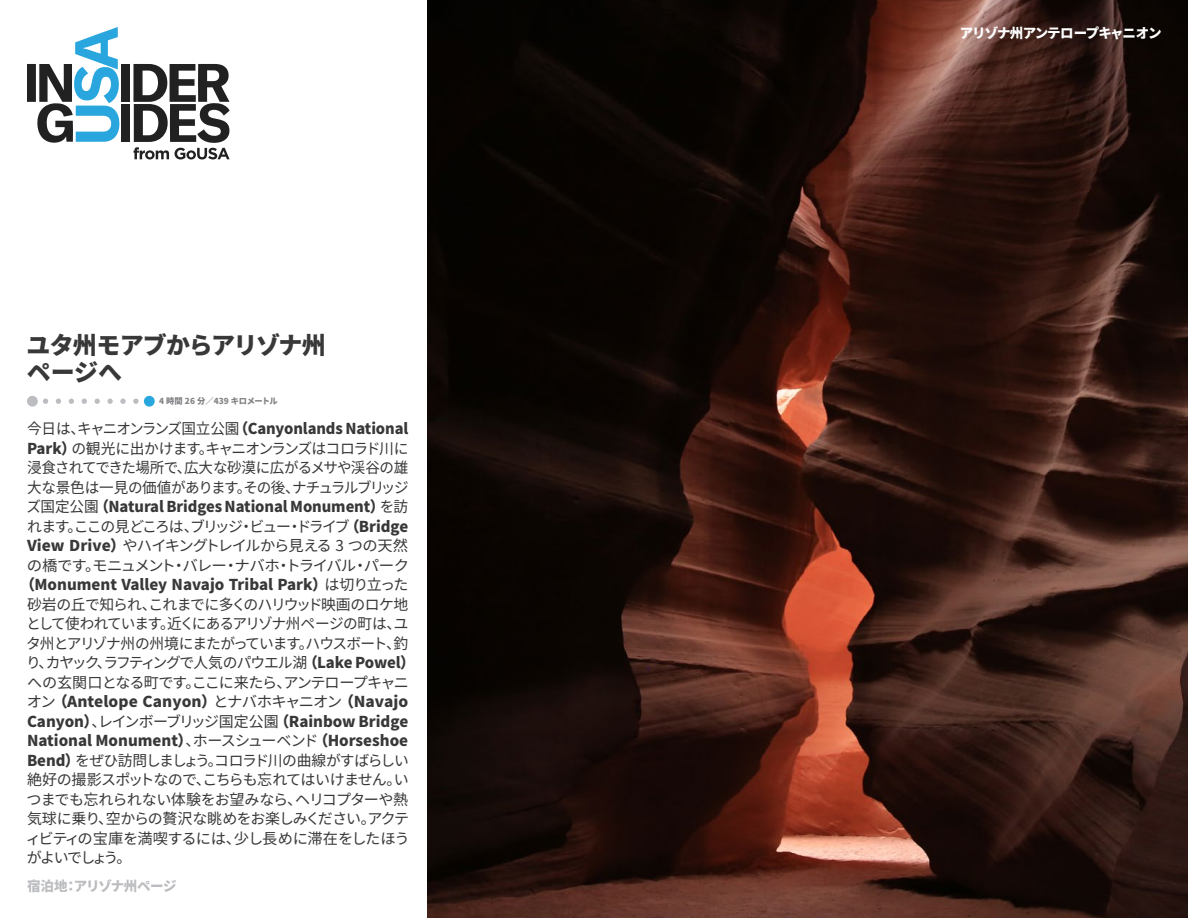
<style>
.page{position:relative;width:1188px;height:918px;background:#fff}
.page>*{position:absolute;margin:0;border:0;box-sizing:border-box;transform-origin:0 0}
.Section_Title_no_lin{font:900 24px/27px "Noto Sans CJ Kjp";letter-spacing:-.03em;color:#383839}
.t1{font:15px "Noto Sans CJ Kjp";letter-spacing:-.06em;color:#383839}
.t2{font:900 15px "Noto Sans CJ Kjp";color:#383839}
.t3{font:15px "Noto Sans CJ Kjp";letter-spacing:-.105em;color:#383839}
.t4{font:15px "Noto Sans CJ Kjp";letter-spacing:-.08em;color:#383839}
.t5{font:15px "Noto Sans CJ Kjp";letter-spacing:-.035em;color:#383839}
.t6{font:15px "Noto Sans CJ Kjp";letter-spacing:-.025em;color:#383839}
.t7{font:15px "Noto Sans CJ Kjp";letter-spacing:-.12em;color:#383839}
.Photo_Caption{font:900 13.5px "Noto Sans CJ Kjp";letter-spacing:-.08em;color:#fff}
.Accommodation{font:900 13.5px "Noto Sans CJ Kjp";letter-spacing:-.04em;color:#bcbdc0}
.Section_Title_no_lin-2{font:900 8.25px "Noto Sans CJ Kjp";letter-spacing:-.035em;color:#808285}
.s1{font-weight:400}
.s2{font-weight:900}
</style>
<div class="page">
<img style="left:428px;top:0;width:760px;height:918px">
<svg style="left:43px;top:399px;width:96px;height:5px"></svg>
<div style="left:27px;top:396px;width:11px;height:11px;background:#bcbdc0;border-radius:50%"></div>
<div style="left:144px;top:396px;width:11px;height:11px;background:#28a7df;border-radius:50%"></div>
<svg style="left:27px;top:27px;width:93px;height:116px"></svg>
<div style="left:121px;top:64px;width:9px;height:38px;background:#212121"></div>
<div style="left:121px;top:104px;width:9px;height:38px;background:#212121"></div>
<svg style="left:133px;top:64px;width:97px;height:95px"></svg>
<p class="Section_Title_no_lin" style="left:26px;top:332px;width:301px">ユタ州モアブからアリゾナ州ページへ</p>
<p class="t2" style="left:27px;top:420px;width:383px"><span class="s1">今日は、キャニオンランズ国立公園</span> （Canyonlands National</p>
<p class="t1" style="left:27px;top:440px;width:383px"><span class="s2">Park）</span>の観光に出かけます。キャニオンランズはコロラド川に</p>
<p class="t5" style="left:27px;top:459px;width:383px">浸食されてできた場所で、広大な砂漠に広がるメサや渓谷の雄</p>
<p class="t1" style="left:27px;top:479px;width:383px">大な景色は一見の価値があります。その後、ナチュラルブリッジ</p>
<p class="t2" style="left:27px;top:498px;width:383px"><span class="s1">ズ国定公園</span> （Natural Bridges National Monument）<span class="s1">を訪</span></p>
<p class="t3" style="left:27px;top:518px;width:383px">れます。ここの見どころは、ブリッジ・ビュー・ドライブ <span class="s2">（Bridge</span></p>
<p class="t1" style="left:27px;top:537px;width:383px"><span class="s2">View Drive）</span>やハイキングトレイルから見える 3 つの天然</p>
<p class="t1" style="left:27px;top:557px;width:384px">の橋です。モニュメント・バレー・ナバホ・トライバル・パーク</p>
<p class="t2" style="left:20px;top:576px;width:390px">（Monument Valley Navajo Tribal Park）<span class="s1">は切り立った</span></p>
<p class="t1" style="left:27px;top:596px;width:383px">砂岩の丘で知られ、これまでに多くのハリウッド映画のロケ地</p>
<p class="t1" style="left:27px;top:615px;width:383px">として使われています。近くにあるアリゾナ州ページの町は、ユ</p>
<p class="t1" style="left:26px;top:635px;width:383px">タ州とアリゾナ州の州境にまたがっています。ハウスボート、釣</p>
<p class="t1" style="left:26px;top:654px;width:390px">り、カヤック、ラフティングで人気のパウエル湖 <span class="s2">（Lake Powel）</span></p>
<p class="t1" style="left:27px;top:674px;width:383px">への玄関口となる町です。ここに来たら、アンテロープキャニ</p>
<p class="t2" style="left:27px;top:693px;width:383px"><span class="s1">オン</span> （Antelope Canyon）<span class="s1">とナバホキャニオン</span> （Navajo</p>
<p class="t2" style="left:27px;top:713px;width:383px">Canyon）<span class="s1">、レインボーブリッジ国定公園</span> （Rainbow Bridge</p>
<p class="t2" style="left:27px;top:732px;width:383px">National Monument）<span class="s1">、ホースシューベンド</span> （Horseshoe</p>
<p class="t4" style="left:27px;top:752px;width:383px"><span class="s2">Bend）</span>をぜひ訪問しましょう。コロラド川の曲線がすばらしい</p>
<p class="t1" style="left:27px;top:771px;width:383px">絶好の撮影スポットなので、こちらも忘れてはいけません。い</p>
<p class="t1" style="left:27px;top:791px;width:383px">つまでも忘れられない体験をお望みなら、ヘリコプターや熱</p>
<p class="t6" style="left:27px;top:810px;width:384px">気球に乗り、空からの贅沢な眺めをお楽しみください。アクテ</p>
<p class="t1" style="left:26px;top:830px;width:385px">ィビティの宝庫を満喫するには、少し長めに滞在をしたほう</p>
<p class="t7" style="left:27px;top:849px;width:106px">がよいでしょう。</p>
<p class="Accommodation" style="left:27px;top:878px;width:151px">宿泊地：アリゾナ州ページ</p>
<p class="Section_Title_no_lin-2" style="left:159px;top:396px;width:120px">4 時間 26 分／439 キロメートル</p>
<p class="Photo_Caption" style="left:960px;top:25px;width:203px">アリゾナ州アンテロープキャニオン</p>
</div>
